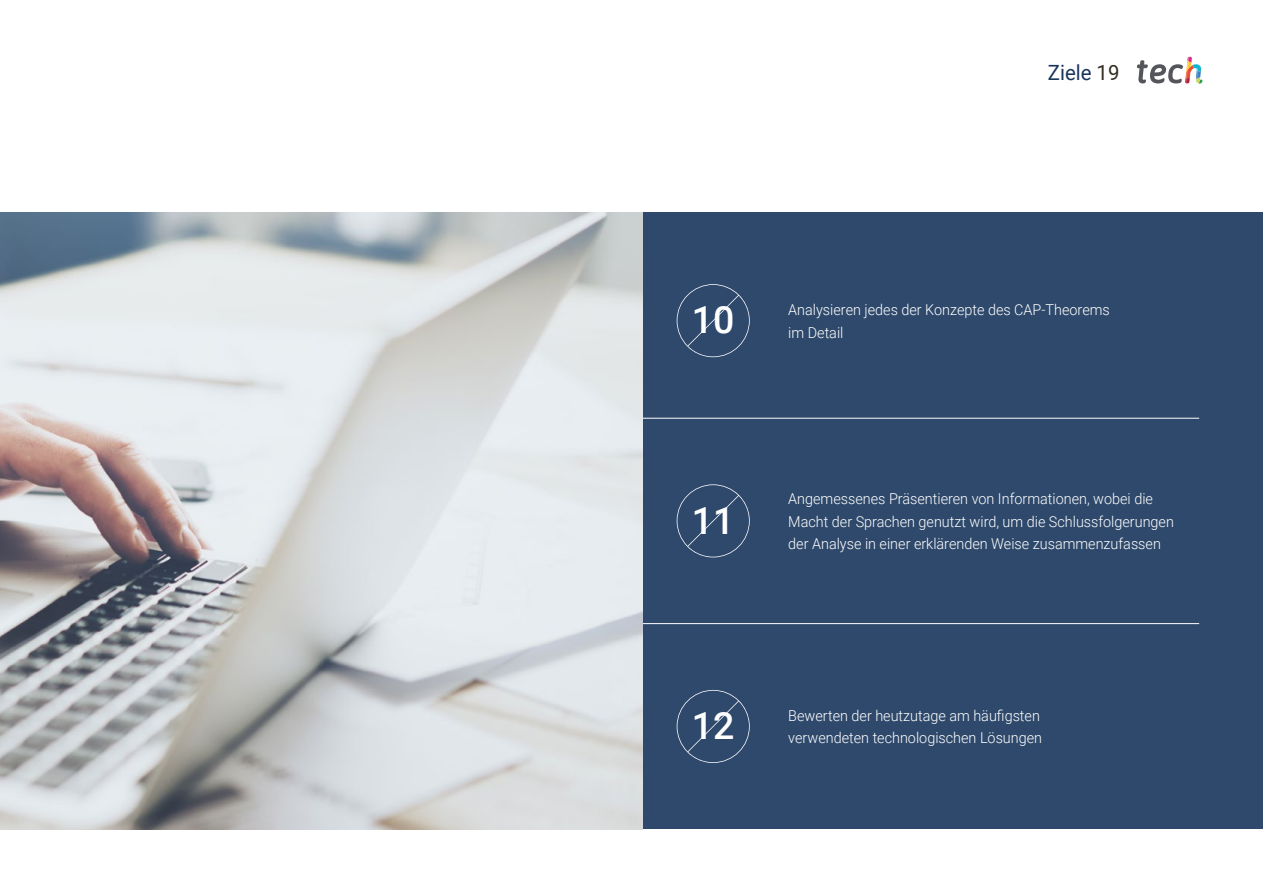
<style>
.page{position:relative;width:1263px;height:893px;background:#fff}
.page>*{position:absolute;margin:0;border:0;box-sizing:border-box;transform-origin:0 0}
.t1{font:500 37.5px "Roboto";color:#fff}
.t2{font:21px "Roboto";color:#1a355c}
.t3{font:300 15px/22.5px "Roboto";color:#fff;scale:.96 1}
.s1{color:#312e20}
</style>
<div class="page">
<svg style="left:1137px;top:57px;width:65px;height:27px"></svg>
<div style="left:642px;top:213px;width:621px;height:616px;background:#2e496b"></div>
<svg style="left:677px;top:284px;width:73px;height:73px"></svg>
<svg style="left:677px;top:484px;width:73px;height:73px"></svg>
<svg style="left:677px;top:690px;width:73px;height:73px"></svg>
<hr style="left:0;top:418px;width:1199px;height:1px;background:#fff">
<hr style="left:0;top:623px;width:1199px;height:1px;background:#fff">
<img style="left:0;top:213px;width:642px;height:616px">
<h2 class="t2" style="left:1048px;top:57px;width:73px">Ziele <span class="s1">19</span></h2>
<h1 class="t1" style="left:692px;top:294px;width:44px">10</h1>
<p class="t3" style="left:788px;top:298px;width:336px">Analysieren jedes der Konzepte des CAP-Theorems im Detail</p>
<h1 class="t1" style="left:692px;top:494px;width:44px">11</h1>
<p class="t3" style="left:788px;top:487px;width:403px">Angemessenes Präsentieren von Informationen, wobei die<br>Macht der Sprachen genutzt wird, um die Schlussfolgerungen der Analyse in einer erklärenden Weise zusammenzufassen</p>
<h1 class="t1" style="left:692px;top:699px;width:44px">12</h1>
<p class="t3" style="left:788px;top:704px;width:264px">Bewerten der heutzutage am häufigsten</p>
<p class="t3" style="left:788px;top:726px;width:266px">verwendeten technologischen Lösungen</p>
</div>
